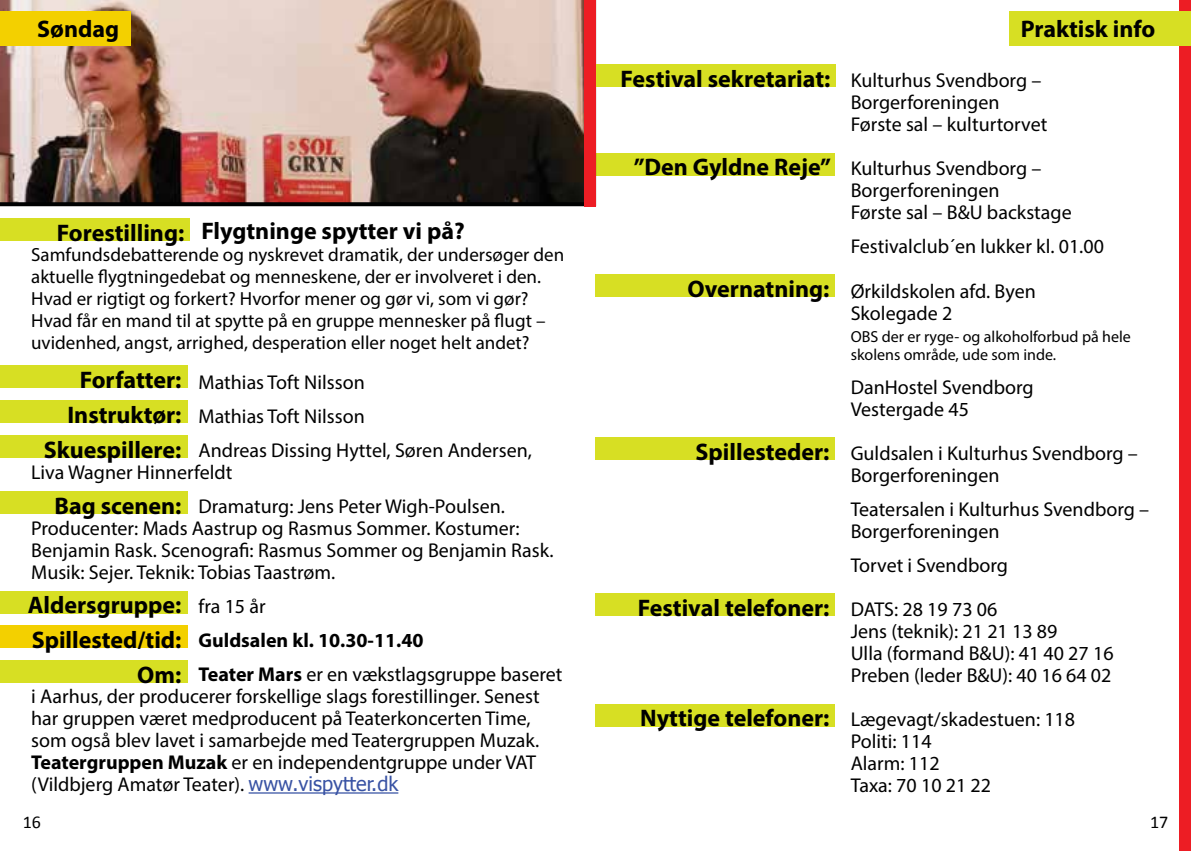
<style>
.page{position:relative;width:1191px;height:851px;background:#fff}
.page>*{position:absolute;margin:0;border:0;box-sizing:border-box;transform-origin:0 0}
.t1{font:700 24px/35px "Myriad Pro";color:#000;text-align:right}
.t2{font:20px/22px "Myriad Pro";color:#000}
.t3{font:700 20px/34px "Myriad Pro";color:#000}
.t4{font:19px/22px "Myriad Pro";color:#000}
.t5{font:18px "Calibri";color:#000}
.t6{font:16px/18px "Myriad Pro";color:#000}
.s1{font-weight:400}
.s2{font-weight:700}
.s3{font-family:"Tahoma";color:#3953a4}
</style>
<div class="page">
<div style="left:595px;top:153px;width:240px;height:22px;background:#d7df23"></div>
<hr style="left:249px;top:792px;width:149px;height:1px;background:#3953a4">
<img style="left:0;top:0;width:596px;height:206px">
<div style="left:1179px;top:0;width:12px;height:850px;background:#ed1d24"></div>
<div style="left:0;top:365px;width:187px;height:22px;background:#d7df23"></div>
<div style="left:0;top:400px;width:187px;height:23px;background:#d7df23"></div>
<div style="left:0;top:435px;width:187px;height:22px;background:#d7df23"></div>
<div style="left:0;top:490px;width:187px;height:23px;background:#d7df23"></div>
<div style="left:0;top:625px;width:187px;height:23px;background:#f3d000"></div>
<div style="left:0;top:660px;width:187px;height:22px;background:#d7df23"></div>
<div style="left:0;top:590px;width:187px;height:23px;background:#d7df23"></div>
<div style="left:0;top:11px;width:130px;height:34px;background:#f3d000"></div>
<div style="left:0;top:218px;width:190px;height:22px;background:#d7df23"></div>
<div style="left:1009px;top:11px;width:182px;height:34px;background:#d7df23"></div>
<div style="left:596px;top:64px;width:240px;height:22px;background:#d7df23"></div>
<div style="left:595px;top:274px;width:240px;height:23px;background:#d7df23"></div>
<div style="left:595px;top:437px;width:240px;height:22px;background:#d7df23"></div>
<div style="left:595px;top:593px;width:240px;height:23px;background:#d7df23"></div>
<div style="left:595px;top:703px;width:240px;height:23px;background:#d7df23"></div>
<div style="left:584px;top:0;width:11px;height:206px;background:#ed1d24"></div>
<p class="t1" style="left:37px;top:11px;width:84px">Søndag</p>
<p class="t1" style="left:201px;top:213px;width:265px">Flygtninge spytter vi på?</p>
<p class="t4" style="left:31px;top:243px;width:534px">Samfundsdebatterende og nyskrevet dramatik, der undersøger den aktuelle flygtningedebat og menneskene, der er involveret i den.<br>Hvad er rigtigt og forkert? Hvorfor mener og gør vi, som vi gør?<br>Hvad får en mand til at spytte på en gruppe mennesker på flugt – uvidenhed, angst, arrighed, desperation eller noget helt andet?</p>
<p class="t2" style="left:198px;top:365px;width:335px;line-height:34px">Mathias Toft Nilsson<br>Mathias Toft Nilsson<br>Andreas Dissing Hyttel, Søren Andersen,</p>
<p class="t2" style="left:198px;top:455px;width:308px;line-height:34px;text-indent:-167px">Liva Wagner Hinnerfeldt<br>Dramaturg: Jens Peter Wigh-Poulsen.</p>
<p class="t2" style="left:31px;top:517px;width:524px">Producenter: Mads Aastrup og Rasmus Sommer. Kostumer:<br>Benjamin Rask. Scenografi: Rasmus Sommer og Benjamin Rask.<br>Musik: Sejer. Teknik: Tobias Taastrøm.</p>
<p class="t2" style="left:198px;top:595px;width:69px">fra 15 år</p>
<p class="t3" style="left:198px;top:622px;width:365px">Guldsalen kl. 10.30-11.40<br>Teater Mars <span class="s1">er en vækstlagsgruppe baseret</span></p>
<p class="t2" style="left:31px;top:685px;width:510px">i Aarhus, der producerer forskellige slags forestillinger. Senest har gruppen været medproducent på Teaterkoncerten Time, som også blev lavet i samarbejde med Teatergruppen Muzak.<br><span class="s2">Teatergruppen Muzak</span> er en independentgruppe under VAT (Vildbjerg Amatør Teater). <span class="s3">www.vispytter.dk</span></p>
<p class="t1" style="left:57px;top:214px;width:129px">Forestilling:</p>
<p class="t1" style="left:44px;top:361px;width:139px">Forfatter:<br>Instruktør:<br>Skuespillere:</p>
<p class="t1" style="left:55px;top:487px;width:128px">Bag scenen:</p>
<p class="t1" style="left:28px;top:587px;width:155px">Aldersgruppe:</p>
<p class="t1" style="left:32px;top:621px;width:151px">Spillested/tid:<br>Om:</p>
<p class="t1" style="left:620px;top:60px;width:211px">Festival sekretariat:</p>
<p class="t1" style="left:633px;top:149px;width:199px">”Den Gyldne Reje”</p>
<p class="t1" style="left:687px;top:270px;width:143px">Overnatning:</p>
<p class="t1" style="left:695px;top:433px;width:135px">Spillesteder:</p>
<p class="t1" style="left:638px;top:589px;width:193px">Festival telefoner:</p>
<p class="t1" style="left:640px;top:700px;width:191px">Nyttige telefoner:</p>
<p class="t1" style="left:1020px;top:11px;width:136px">Praktisk info</p>
<p class="t2" style="left:850px;top:69px;width:198px">Kulturhus Svendborg –<br>Borgerforeningen<br>Første sal – kulturtorvet</p>
<p class="t2" style="left:850px;top:157px;width:222px">Kulturhus Svendborg –<br>Borgerforeningen<br>Første sal – B&amp;U backstage</p>
<p class="t2" style="left:850px;top:235px;width:255px">Festivalclub´en lukker kl. 01.00</p>
<p class="t2" style="left:850px;top:279px;width:187px">Ørkildskolen afd. Byen<br>Skolegade 2</p>
<p class="t6" style="left:850px;top:327px;width:282px">OBS der er ryge- og alkoholforbud på hele skolens område, ude som inde.</p>
<p class="t2" style="left:850px;top:375px;width:184px">DanHostel Svendborg<br>Vestergade 45</p>
<p class="t2" style="left:850px;top:441px;width:289px">Guldsalen i Kulturhus Svendborg –<br>Borgerforeningen</p>
<p class="t2" style="left:850px;top:497px;width:300px">Teatersalen i Kulturhus Svendborg –<br>Borgerforeningen</p>
<p class="t2" style="left:850px;top:542px;width:159px;line-height:44px">Torvet i Svendborg<br>DATS: 28 19 73 06</p>
<p class="t2" style="left:850px;top:619px;width:264px">Jens (teknik): 21 21 13 89<br>Ulla (formand B&amp;U): 41 40 27 16<br>Preben (leder B&amp;U): 40 16 64 02</p>
<p class="t2" style="left:850px;top:707px;width:226px">Lægevagt/skadestuen: 118<br>Politi: 114<br>Alarm: 112<br>Taxa: 70 10 21 22</p>
<p class="t5" style="left:23px;top:810px;width:20px">16</p>
<p class="t5" style="left:1150px;top:810px;width:20px">17</p>
</div>
